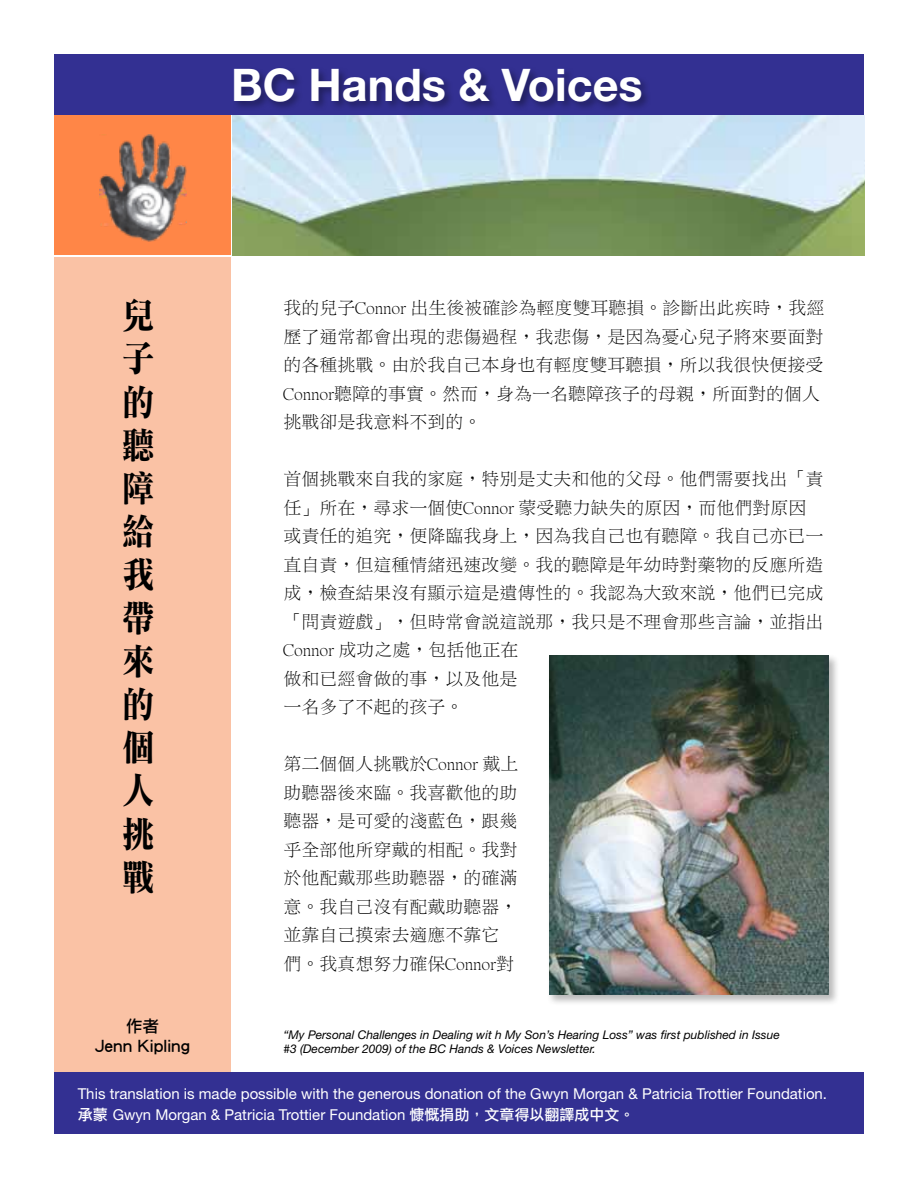
<style>
.page{position:relative;width:918px;height:1188px;background:#fff}
.page>*{position:absolute;margin:0;border:0;box-sizing:border-box;transform-origin:0 0}
.t1{font:700 45px "Helvetica Neue LT Std";color:#fff}
.t2{font:36px/43.2px "DF Li Song Bd HK BF";color:#000;text-align:justify;scale:.9 1}
.t3{font:18px/28.5px "DF Li Song Lt HK BF";color:#000}
.t4{font:16.5px/19.8px "Li Hei Pro";color:#000;text-align:center}
.t5{font:15px/21px "Helvetica Neue LT Std";color:#fff}
.t6{font:italic 12px/14.4px "Helvetica Neue";color:#000}
.s1{font-family:"Li Hei Pro"}
</style>
<div class="page">
<div style="left:54px;top:257px;width:177px;height:814px;background:#fac2a5"></div>
<div style="left:55px;top:116px;width:176px;height:139px;background:#ff8647"></div>
<img style="left:233px;top:116px;width:631px;height:139px">
<img style="left:100px;top:134px;width:86px;height:107px">
<div style="left:54px;top:54px;width:810px;height:60px;background:#333092"></div>
<div style="left:232px;top:66px;width:420px;height:46px;background:#000;opacity:.36"></div>
<div style="left:54px;top:1073px;width:810px;height:61px;background:#333092"></div>
<div style="left:547px;top:653px;width:293px;height:353px;background:#000;opacity:.28"></div>
<img style="left:549px;top:655px;width:280px;height:340px">
<h2 class="t2" style="left:122px;top:295px;width:37px">兒子的聽障給我帶來的個人挑戰</h2>
<h1 class="t1" style="left:231px;top:57px;width:413px">BC Hands &amp; Voices</h1>
<p class="t3" style="left:283px;top:294px;width:543px">我的兒子Connor 出生後被確診為輕度雙耳聽損。診斷出此疾時，我經歷了通常都會出現的悲傷過程，我悲傷，是因為憂心兒子將來要面對的各種挑戰。由於我自己本身也有輕度雙耳聽損，所以我很快便接受<br>Connor聽障的事實。然而，身為一名聽障孩子的母親，所面對的個人挑戰卻是我意料不到的。</p>
<p class="t3" style="left:283px;top:465px;width:541px">首個挑戰來自我的家庭，特別是丈夫和他的父母。他們需要找出「責任」所在，尋求一個使Connor 蒙受聽力缺失的原因，而他們對原因或責任的追究，便降臨我身上，因為我自己也有聽障。我自己亦已一直自責，但這種情緒迅速改變。我的聽障是年幼時對藥物的反應所造成，檢查結果沒有顯示這是遺傳性的。我認為大致來說，他們已完成「問責遊戲」，但時常會說這說那，我只是不理會那些言論，並指出<br>Connor 成功之處，包括他正在<br>做和已經會做的事，以及他是<br>一名多了不起的孩子。</p>
<p class="t3" style="left:283px;top:750px;width:237px">第二個個人挑戰於Connor 戴上助聽器後來臨。我喜歡他的助聽器，是可愛的淺藍色，跟幾乎全部他所穿戴的相配。我對於他配戴那些助聽器，的確滿意。我自己沒有配戴助聽器，並靠自己摸索去適應不靠它們。我真想努力確保Connor對</p>
<p class="t4" style="left:95px;top:1017px;width:97px">作者<br>Jenn Kipling</p>
<p class="t5" style="left:78px;top:1083px;width:751px">This translation is made possible with the generous donation of the Gwyn Morgan &amp; Patricia Trottier Foundation.<span class="s1">承蒙</span> Gwyn Morgan &amp; Patricia Trottier Foundation <span class="s1">慷慨捐助，文章得以翻譯成中文。</span></p>
<p class="t6" style="left:283px;top:1027px;width:498px">“My Personal Challenges in Dealing wit h My Son’s Hearing Loss” was first published in Issue #3 (December 2009) of the BC Hands &amp; Voices Newsletter.</p>
</div>
